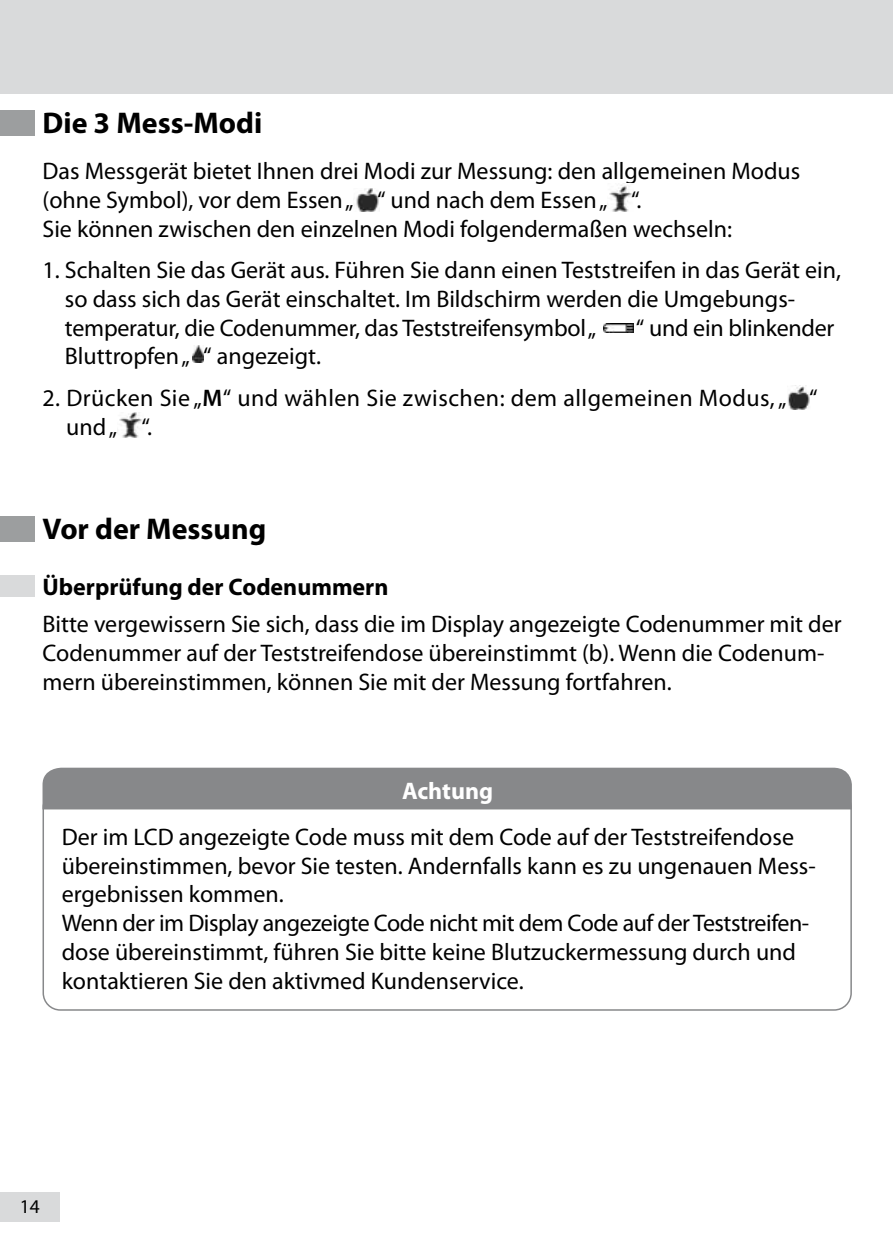
<style>
.page{position:relative;width:893px;height:1259px;background:#fff}
.page>*{position:absolute;margin:0;border:0;box-sizing:border-box;transform-origin:0 0}
.t1{font:700 30px "Myriad Pro";color:#000}
.t2{font:24px/28.8px "Myriad Pro";color:#000}
.t3{font:24px/28.8px "Myriad Pro";letter-spacing:.02em;color:#000}
.t4{font:700 24px "Myriad Pro";color:#000}
.t5{font:700 24px "Myriad Pro";color:#fff}
.t6{font:19.5px "Myriad Pro";color:#000}
.s1{font-weight:600}
</style>
<div class="page">
<div style="left:0;top:1191px;width:60px;height:30px;background:#d9dadb"></div>
<div style="left:0;top:0;width:893px;height:94px;background:#d9dadb"></div>
<img style="left:356px;top:188px;width:23px;height:23px">
<img style="left:609px;top:185px;width:23px;height:27px">
<img style="left:603px;top:323px;width:31px;height:9px">
<img style="left:193px;top:345px;width:11px;height:18px">
<img style="left:788px;top:385px;width:22px;height:24px">
<img style="left:117px;top:413px;width:25px;height:25px">
<div style="left:43px;top:767px;width:809px;height:42px;background:#87888a"></div>
<div style="left:0;top:111px;width:34px;height:25px;background:#9c9e9f"></div>
<div style="left:0;top:516px;width:34px;height:26px;background:#9c9e9f"></div>
<div style="left:0;top:575px;width:34px;height:21px;background:#d9dadb"></div>
<p class="t1" style="left:43px;top:103px;width:221px">Die 3 Mess-Modi</p>
<p class="t2" style="left:43px;top:156px;width:759px">Das Messgerät bietet Ihnen drei Modi zur Messung: den allgemeinen Modus (ohne Symbol), vor dem Essen „ “ und nach dem Essen „ “.<br>Sie können zwischen den einzelnen Modi folgendermaßen wechseln:</p>
<p class="t2" style="left:65px;top:255px;width:778px;text-indent:-22px">1. Schalten Sie das Gerät aus. Führen Sie dann einen Teststreifen in das Gerät ein, so dass sich das Gerät einschaltet. Im Bildschirm werden die Umgebungs&shy;temperatur, die Codenummer, das Teststreifensymbol „</p>
<p class="t2" style="left:636px;top:313px;width:200px">“ und ein blinkender</p>
<p class="t2" style="left:65px;top:342px;width:258px">Bluttropfen „ “ angezeigt.</p>
<p class="t3" style="left:66px;top:383px;width:753px;text-indent:-24px">2. Drücken Sie „<span class="s1">M</span>“ und wählen Sie zwischen: dem allgemeinen Modus, „ “ und „ “.</p>
<p class="t1" style="left:43px;top:509px;width:225px">Vor der Messung</p>
<p class="t4" style="left:43px;top:571px;width:347px">Überprüfung der Codenummern</p>
<p class="t2" style="left:43px;top:609px;width:801px">Bitte vergewissern Sie sich, dass die im Display angezeigte Codenummer mit der<br>Codenummer auf der Teststreifendose übereinstimmt (b). Wenn die Codenum&shy;mern übereinstimmen, können Sie mit der Messung fortfahren.</p>
<p class="t5" style="left:402px;top:775px;width:93px">Achtung</p>
<p class="t2" style="left:62px;top:822px;width:755px">Der im LCD angezeigte Code muss mit dem Code auf der Teststreifendose übereinstimmen, bevor Sie testen. Andernfalls kann es zu ungenauen Mess&shy;ergebnissen kommen.<br>Wenn der im Display angezeigte Code nicht mit dem Code auf der Teststreifen&shy;dose übereinstimmt, führen Sie bitte keine Blutzuckermessung durch und kontaktieren Sie den aktivmed Kundenservice.</p>
<p class="t6" style="left:20px;top:1194px;width:22px">14</p>
</div>
